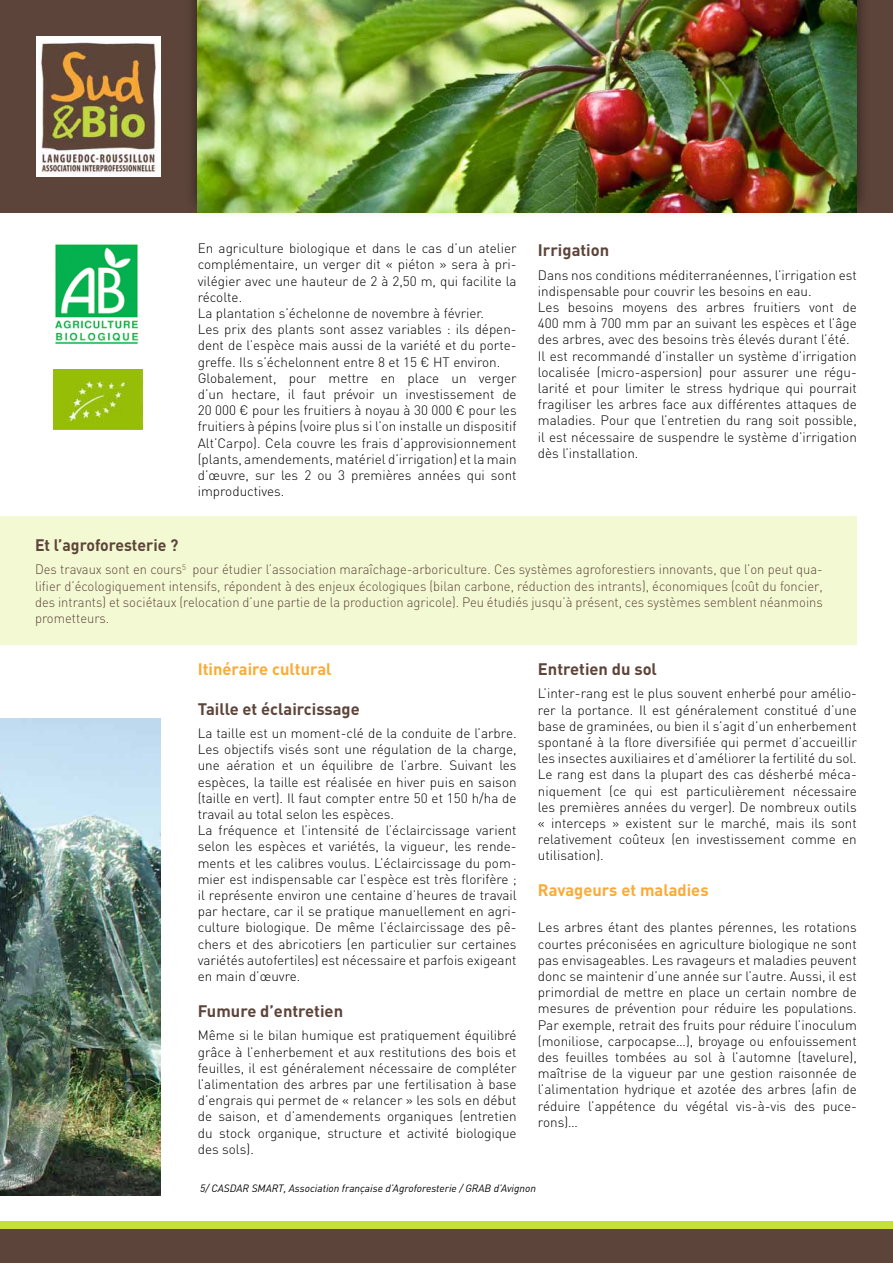
<style>
.page{position:relative;width:893px;height:1263px;background:#fff}
.page>*{position:absolute;margin:0;border:0;box-sizing:border-box;transform-origin:0 0}
.t1{font:700 16.5px "DIN";color:#5d443a}
.t2{font:700 16.5px "DIN";color:#fcaa35}
.t3{font:700 16.5px "DIN";color:#5d443a;scale:.96 1}
.t4{font:300 13.5px/16.2px "DIN";color:#000}
.t5{font:300 13.5px/16.2px "DIN";color:#5d443a;text-align:justify;scale:.96 1}
.t6{font:italic 10.5px "DIN";color:#000}
</style>
<div class="page">
<div style="left:0;top:1221px;width:893px;height:42px;background:#c5df3c"></div>
<div style="left:0;top:0;width:893px;height:213px;background:#5d443a"></div>
<div style="left:0;top:1230px;width:893px;height:33px;background:#5d443a"></div>
<img style="left:37px;top:36px;width:123px;height:140px">
<div style="left:183px;top:0;width:687px;height:218px;background:#000;opacity:.6"></div>
<img style="left:198px;top:0;width:659px;height:213px">
<div style="left:0;top:517px;width:857px;height:128px;background:#f3fad3"></div>
<img style="left:0;top:719px;width:161px;height:476px">
<img style="left:55px;top:244px;width:84px;height:100px">
<img style="left:54px;top:370px;width:89px;height:59px">
<p class="t4" style="left:198px;top:240px;width:320px">En agriculture biologique et dans le cas d’un atelier complémentaire, un verger dit « piéton » sera à pri&shy;vilégier avec une hauteur de 2 à 2,50 m, qui facilite la récolte.<br>La plantation s’échelonne de novembre à février.<br>Les prix des plants sont assez variables : ils dépen&shy;dent de l’espèce mais aussi de la variété et du porte&shy;greffe. Ils s’échelonnent entre 8 et 15 € HT environ.<br>Globalement, pour mettre en place un verger d’un hectare, il faut prévoir un investissement de 20 000 € pour les fruitiers à noyau à 30 000 € pour les fruitiers à pépins (voire plus si l’on installe un dispositif Alt’Carpo). Cela couvre les frais d’approvisionnement (plants, amendements, matériel d’irrigation) et la main d’œuvre, sur les 2 ou 3 premières années qui sont improductives.</p>
<p class="t1" style="left:538px;top:239px;width:73px">Irrigation</p>
<p class="t4" style="left:538px;top:266px;width:320px">Dans nos conditions méditerranéennes, l’irrigation est indispensable pour couvrir les besoins en eau.<br>Les besoins moyens des arbres fruitiers vont de 400 mm à 700 mm par an suivant les espèces et l’âge des arbres, avec des besoins très élevés durant l’été.<br>Il est recommandé d’installer un système d’irrigation localisée (micro-aspersion) pour assurer une régu&shy;larité et pour limiter le stress hydrique qui pourrait fragiliser les arbres face aux différentes attaques de maladies. Pour que l’entretien du rang soit possible, il est nécessaire de suspendre le système d’irrigation dès l’installation.</p>
<p class="t3" style="left:35px;top:534px;width:151px">Et l’agroforesterie ?</p>
<p class="t5" style="left:35px;top:561px;width:822px">Des travaux sont en cours<sup>5</sup> pour étudier l’association maraîchage-arboriculture. Ces systèmes agroforestiers innovants, que l’on peut qua&shy;lifier d’écologiquement intensifs, répondent à des enjeux écologiques (bilan carbone, réduction des intrants), économiques (coût du foncier, des intrants) et sociétaux (relocation d’une partie de la production agricole). Peu étudiés jusqu’à présent, ces systèmes semblent néanmoins prometteurs.</p>
<p class="t2" style="left:198px;top:658px;width:135px">Itinéraire cultural</p>
<p class="t1" style="left:198px;top:698px;width:164px">Taille et éclaircissage</p>
<p class="t4" style="left:198px;top:725px;width:320px">La taille est un moment-clé de la conduite de l’arbre.<br>Les objectifs visés sont une régulation de la charge, une aération et un équilibre de l’arbre. Suivant les espèces, la taille est réalisée en hiver puis en saison (taille en vert). Il faut compter entre 50 et 150 h/ha de travail au total selon les espèces.<br>La fréquence et l’intensité de l’éclaircissage varient selon les espèces et variétés, la vigueur, les rende&shy;ments et les calibres voulus. L’éclaircissage du pom&shy;mier est indispensable car l’espèce est très florifère ; il représente environ une centaine d’heures de travail par hectare, car il se pratique manuellement en agri&shy;culture biologique. De même l’éclaircissage des pê&shy;chers et des abricotiers (en particulier sur certaines variétés autofertiles) est nécessaire et parfois exigeant en main d’œuvre.</p>
<p class="t1" style="left:198px;top:1000px;width:147px">Fumure d’entretien</p>
<p class="t4" style="left:198px;top:1027px;width:320px;text-align:justify">Même si le bilan humique est pratiquement équilibré grâce à l’enherbement et aux restitutions des bois et feuilles, il est généralement nécessaire de compléter l’alimentation des arbres par une fertilisation à base d’engrais qui permet de « relancer » les sols en début de saison, et d’amendements organiques (entretien du stock organique, structure et activité biologique des sols).</p>
<p class="t1" style="left:538px;top:658px;width:121px">Entretien du sol</p>
<p class="t4" style="left:538px;top:685px;width:320px;text-align:justify">L’inter-rang est le plus souvent enherbé pour amélio&shy;rer la portance. Il est généralement constitué d’une base de graminées, ou bien il s’agit d’un enherbement spontané à la flore diversifiée qui permet d’accueillir les insectes auxiliaires et d’améliorer la fertilité du sol.<br>Le rang est dans la plupart des cas désherbé méca&shy;niquement (ce qui est particulièrement nécessaire les premières années du verger). De nombreux outils « interceps » existent sur le marché, mais ils sont relativement coûteux (en investissement comme en utilisation).</p>
<p class="t2" style="left:538px;top:880px;width:172px">Ravageurs et maladies</p>
<p class="t4" style="left:538px;top:919px;width:320px;text-align:justify">Les arbres étant des plantes pérennes, les rotations courtes préconisées en agriculture biologique ne sont pas envisageables. Les ravageurs et maladies peuvent donc se maintenir d’une année sur l’autre. Aussi, il est primordial de mettre en place un certain nombre de mesures de prévention pour réduire les populations.<br>Par exemple, retrait des fruits pour réduire l’inoculum (moniliose, carpocapse…), broyage ou enfouissement des feuilles tombées au sol à l’automne (tavelure), maîtrise de la vigueur par une gestion raisonnée de l’alimentation hydrique et azotée des arbres (afin de réduire l’appétence du végétal vis-à-vis des puce&shy;rons)…</p>
<p class="t6" style="left:200px;top:1181px;width:337px">5/ CASDAR SMART, Association française d’Agroforesterie / GRAB d’Avignon</p>
</div>
